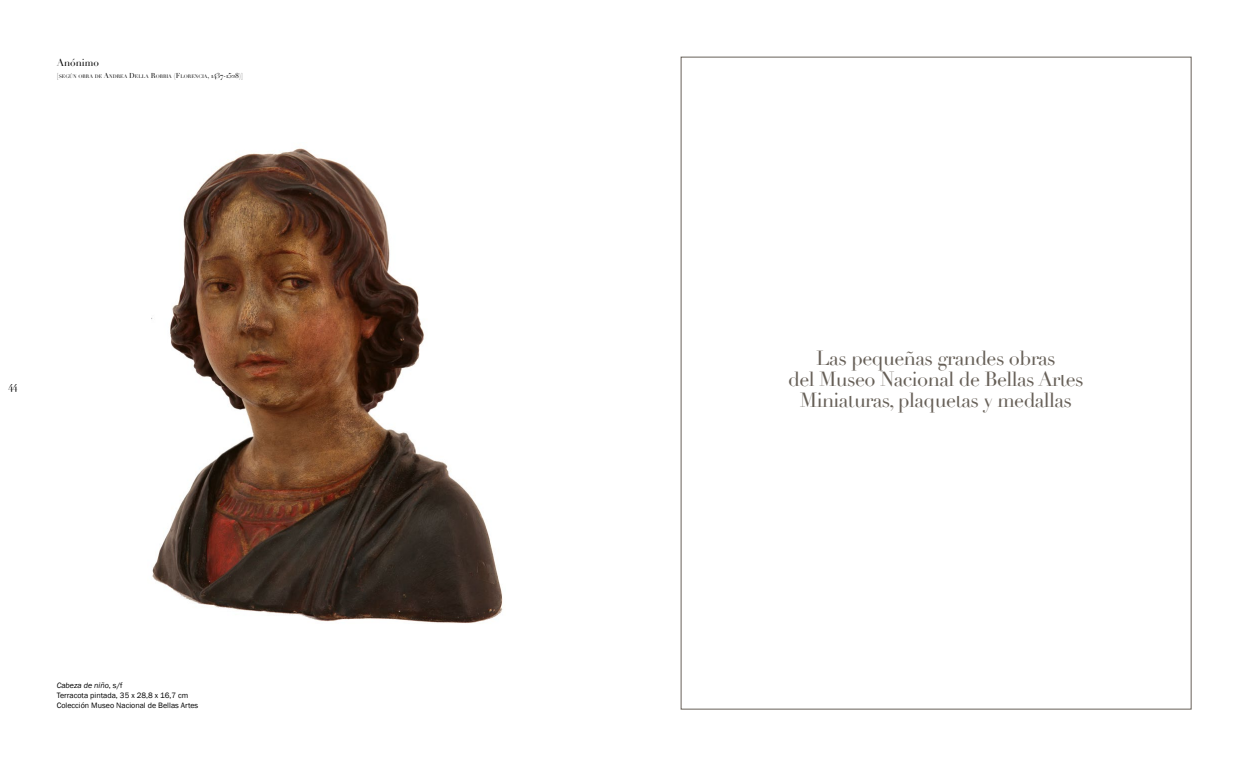
<style>
.page{position:relative;width:1248px;height:766px;background:#fff}
.page>*{position:absolute;margin:0;border:0;box-sizing:border-box;transform-origin:0 0}
.t1{font:20px/21px "Didot";letter-spacing:-.03em;color:#676058;text-align:center}
.t2{font:10px "Didot";color:#000}
.t3{font:8px/10px "Franklin Gothic";color:#000}
.t4{font:7px "Didot";color:#000}
.t5{font:4.9px "Didot";color:#000}
.s1{font-size:7px}
.s2{font-size:4.9px}
.s3{font-style:italic}
</style>
<div class="page">
<img style="left:151px;top:148px;width:352px;height:475px">
<p class="t2" style="left:57px;top:57px;width:44px">Anónimo</p>
<p class="t5" style="left:57px;top:73px;width:87px"><span class="s1">[</span>SEGÚN OBRA DE <span class="s1">A</span>NDREA <span class="s1">D</span>ELLA</p>
<p class="t4" style="left:151px;top:71px;width:94px">R<span class="s2">OBBIA</span> (F<span class="s2">LORENCIA</span>, 1437-1528)]</p>
<p class="t2" style="left:9px;top:380px;width:10px">44</p>
<p class="t3" style="left:57px;top:680px;width:143px"><span class="s3">Cabeza de niño</span>, s/f<br>Terracota pintada, 35 x 28,8 x 16,7 cm<br>Colección Museo Nacional de Bellas Artes</p>
<h1 class="t1" style="left:788px;top:348px;width:297px">Las pequeñas grandes obras<br>del Museo Nacional de Bellas Artes<br>Miniaturas, plaquetas y medallas</h1>
</div>
